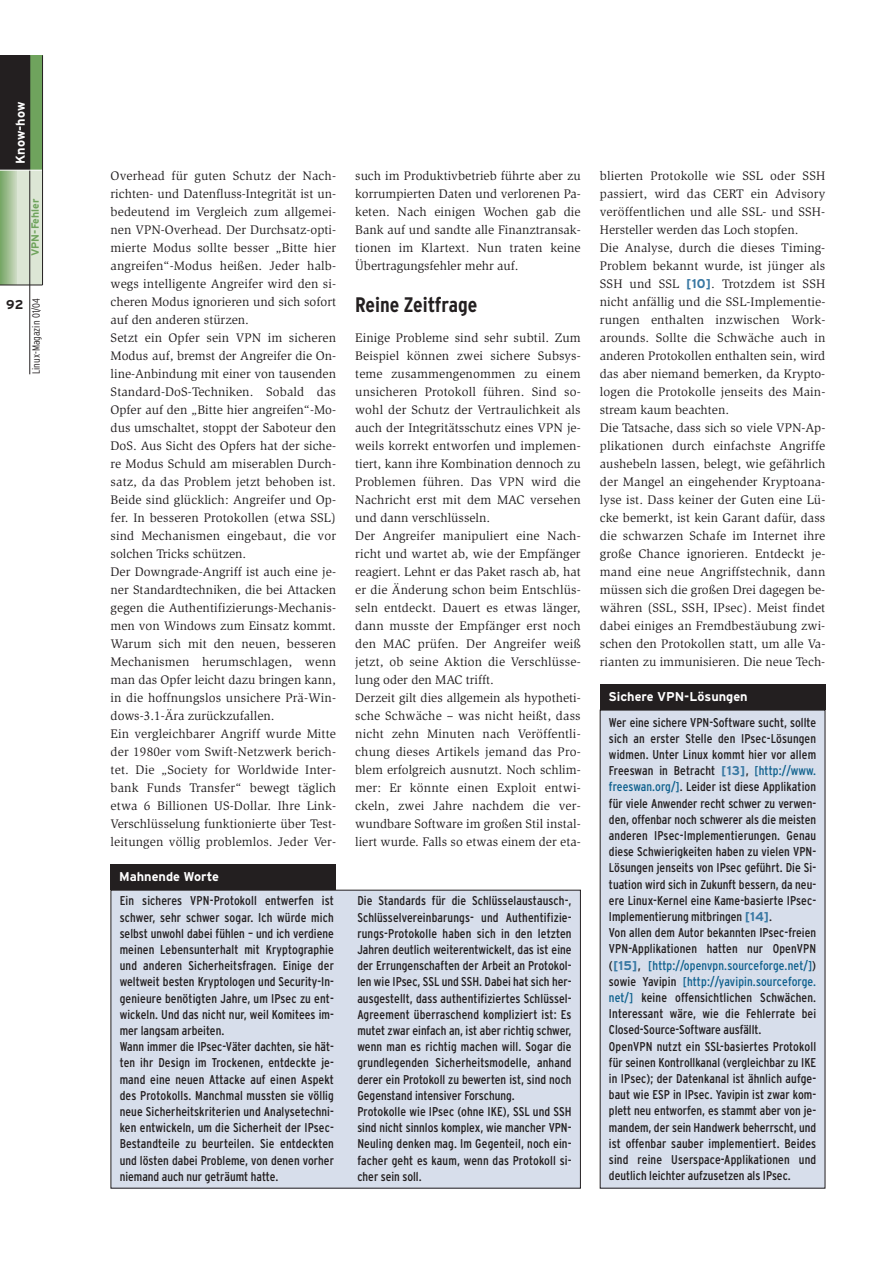
<style>
.page{position:relative;width:893px;height:1262px;background:#fff}
.page>*{position:absolute;margin:0;border:0;box-sizing:border-box;transform-origin:0 0}
.t1{font:700 condensed 21px "Interstate";color:#231f20}
.t2{font:12.75px/18px "Slimbach";letter-spacing:.01em;color:#231f20}
.t3{font:condensed 12.75px/16.2px "Interstate";letter-spacing:.005em;color:#231f20}
.t4{font:700 12.75px "Interstate";color:#fff}
.t5{font:700 12.75px "Interstate";color:#231f20}
.t6{font:300 condensed 10.5px "Interstate";color:#231f20}
.t7{font:700 10.5px "Interstate";color:#6fa35d}
.s1{font-family:"Interstate";font-weight:700;color:#3978a3}
.s2{font-weight:700;font-stretch:normal;color:#3978a3}
.s3{color:#0f618e}
</style>
<div class="page">
<div style="left:0;top:55px;width:43px;height:230px;background:#6fa35d"></div>
<div style="left:0;top:55px;width:30px;height:115px;background:#231f20"></div>
<svg style="left:0;top:171px;width:17px;height:114px;background:#a0be92"></svg>
<div style="left:17px;top:170px;width:26px;height:115px;background:#dce6d5"></div>
<hr style="left:30px;top:55px;width:1px;height:319px;background:#231f20">
<hr style="left:0;top:285px;width:43px;height:1px;background:#231f20">
<hr style="left:0;top:170px;width:43px;height:1px;background:#fff">
<hr style="left:42px;top:55px;width:1px;height:230px;background:#231f20">
<div style="left:111px;top:890px;width:469px;height:298px;background:#d7deeb"></div>
<div style="left:111px;top:864px;width:225px;height:26px;background:#231f20"></div>
<div style="left:600px;top:710px;width:225px;height:478px;background:#d7deeb"></div>
<div style="left:600px;top:684px;width:225px;height:26px;background:#231f20"></div>
<p class="t4" style="left:15px;top:164px;width:63px;rotate:-90deg">Know-how</p>
<p class="t7" style="left:31px;top:256px;width:59px;rotate:-90deg">VPN-Fehler</p>
<p class="t5" style="left:6px;top:300px;width:19px">92</p>
<p class="t6" style="left:32px;top:374px;width:77px;rotate:-90deg">Linux-Magazin 01/04</p>
<p class="t2" style="left:111px;top:168px;width:227px">Overhead für guten Schutz der Nach&shy;richten- und Datenfluss-Integrität ist un&shy;bedeutend im Vergleich zum allgemei&shy;nen VPN-Overhead. Der Durchsatz-opti&shy;mierte Modus sollte besser „Bitte hier angreifen“-Modus heißen. Jeder halb&shy;wegs intelligente Angreifer wird den si&shy;cheren Modus ignorieren und sich sofort auf den anderen stürzen.<br>Setzt ein Opfer sein VPN im sicheren Modus auf, bremst der Angreifer die On&shy;line-Anbindung mit einer von tausenden Standard-DoS-Techniken. Sobald das Opfer auf den „Bitte hier angreifen“-Mo&shy;dus umschaltet, stoppt der Saboteur den DoS. Aus Sicht des Opfers hat der siche&shy;re Modus Schuld am miserablen Durch&shy;satz, da das Problem jetzt behoben ist.<br>Beide sind glücklich: Angreifer und Op&shy;fer. In besseren Protokollen (etwa SSL) sind Mechanismen eingebaut, die vor solchen Tricks schützen.<br>Der Downgrade-Angriff ist auch eine je&shy;ner Standardtechniken, die bei Attacken gegen die Authentifizierungs-Mechanis&shy;men von Windows zum Einsatz kommt.<br>Warum sich mit den neuen, besseren Mechanismen herumschlagen, wenn man das Opfer leicht dazu bringen kann, in die hoffnungslos unsichere Prä-Win&shy;dows-3.1-Ära zurückzufallen.<br>Ein vergleichbarer Angriff wurde Mitte der 1980er vom Swift-Netzwerk berich&shy;tet. Die „Society for Worldwide Inter&shy;bank Funds Transfer“ bewegt täglich etwa 6 Billionen US-Dollar. Ihre Link-Verschlüsselung funktionierte über Test&shy;leitungen völlig problemlos. Jeder Ver-</p>
<p class="t2" style="left:355px;top:168px;width:227px;text-align:justify">such im Produktivbetrieb führte aber zu korrumpierten Daten und verlorenen Pa&shy;keten. Nach einigen Wochen gab die Bank auf und sandte alle Finanztransak&shy;tionen im Klartext. Nun traten keine Übertragungsfehler mehr auf.</p>
<h1 class="t1" style="left:355px;top:297px;width:124px">Reine Zeitfrage</h1>
<p class="t2" style="left:355px;top:330px;width:227px">Einige Probleme sind sehr subtil. Zum Beispiel können zwei sichere Subsys&shy;teme zusammengenommen zu einem unsicheren Protokoll führen. Sind so&shy;wohl der Schutz der Vertraulichkeit als auch der Integritätsschutz eines VPN je&shy;weils korrekt entworfen und implemen&shy;tiert, kann ihre Kombination dennoch zu Problemen führen. Das VPN wird die Nachricht erst mit dem MAC versehen und dann verschlüsseln.<br>Der Angreifer manipuliert eine Nach&shy;richt und wartet ab, wie der Empfänger reagiert. Lehnt er das Paket rasch ab, hat er die Änderung schon beim Entschlüs&shy;seln entdeckt. Dauert es etwas länger, dann musste der Empfänger erst noch den MAC prüfen. Der Angreifer weiß jetzt, ob seine Aktion die Verschlüsse&shy;lung oder den MAC trifft.<br>Derzeit gilt dies allgemein als hypotheti&shy;sche Schwäche – was nicht heißt, dass nicht zehn Minuten nach Veröffentli&shy;chung dieses Artikels jemand das Pro&shy;blem erfolgreich ausnutzt. Noch schlim&shy;mer: Er könnte einen Exploit entwi&shy;ckeln, zwei Jahre nachdem die ver&shy;wundbare Software im großen Stil instal&shy;liert wurde. Falls so etwas einem der eta-</p>
<p class="t4" style="left:119px;top:871px;width:101px">Mahnende Worte</p>
<p class="t3" style="left:120px;top:893px;width:216px">Ein sicheres VPN-Protokoll entwerfen ist schwer, sehr schwer sogar. Ich würde mich selbst unwohl dabei fühlen – und ich verdiene meinen Lebensunterhalt mit Kryptographie und anderen Sicherheitsfragen. Einige der weltweit besten Kryptologen und Security-In&shy;genieure benötigten Jahre, um IPsec zu ent&shy;wickeln. Und das nicht nur, weil Komitees im&shy;mer langsam arbeiten.<br>Wann immer die IPsec-Väter dachten, sie hät&shy;ten ihr Design im Trockenen, entdeckte je&shy;mand eine neuen Attacke auf einen Aspekt des Protokolls. Manchmal mussten sie völlig neue Sicherheitskriterien und Analysetechni&shy;ken entwickeln, um die Sicherheit der IPsec-Bestandteile zu beurteilen. Sie entdeckten und lösten dabei Probleme, von denen vorher niemand auch nur geträumt hatte.</p>
<p class="t3" style="left:357px;top:893px;width:216px">Die Standards für die Schlüsselaustausch-, Schlüsselvereinbarungs- und Authentifizie&shy;rungs-Protokolle haben sich in den letzten Jahren deutlich weiterentwickelt, das ist eine der Errungenschaften der Arbeit an Protokol&shy;len wie IPsec, SSL und SSH. Dabei hat sich her&shy;ausgestellt, dass authentifiziertes Schlüssel-Agreement überraschend kompliziert ist: Es mutet zwar einfach an, ist aber richtig schwer, wenn man es richtig machen will. Sogar die grundlegenden Sicherheitsmodelle, anhand derer ein Protokoll zu bewerten ist, sind noch Gegenstand intensiver Forschung.<br>Protokolle wie IPsec (ohne IKE), SSL und SSH sind nicht sinnlos komplex, wie mancher VPN-Neuling denken mag. Im Gegenteil, noch ein&shy;facher geht es kaum, wenn das Protokoll si&shy;cher sein soll.</p>
<p class="t2" style="left:600px;top:168px;width:227px">blierten Protokolle wie SSL oder SSH passiert, wird das CERT ein Advisory veröffentlichen und alle SSL- und SSH-Hersteller werden das Loch stopfen.<br>Die Analyse, durch die dieses Timing-Problem bekannt wurde, ist jünger als SSH und SSL <span class="s1">[10]</span>. Trotzdem ist SSH nicht anfällig und die SSL-Implementie&shy;rungen enthalten inzwischen Work&shy;arounds. Sollte die Schwäche auch in anderen Protokollen enthalten sein, wird das aber niemand bemerken, da Krypto&shy;logen die Protokolle jenseits des Main&shy;stream kaum beachten.<br>Die Tatsache, dass sich so viele VPN-Ap&shy;plikationen durch einfachste Angriffe aushebeln lassen, belegt, wie gefährlich der Mangel an eingehender Kryptoana&shy;lyse ist. Dass keiner der Guten eine Lü&shy;cke bemerkt, ist kein Garant dafür, dass die schwarzen Schafe im Internet ihre große Chance ignorieren. Entdeckt je&shy;mand eine neue Angriffstechnik, dann müssen sich die großen Drei dagegen be&shy;währen (SSL, SSH, IPsec). Meist findet dabei einiges an Fremdbestäubung zwi&shy;schen den Protokollen statt, um alle Va&shy;rianten zu immunisieren. Die neue Tech-</p>
<p class="t4" style="left:608px;top:691px;width:141px">Sichere VPN-Lösungen</p>
<p class="t3" style="left:609px;top:715px;width:209px">Wer eine sichere VPN-Software sucht, sollte sich an erster Stelle den IPsec-Lösungen widmen. Unter Linux kommt hier vor allem Freeswan in Betracht <span class="s2">[13]</span>, <span class="s3">[http://www. freeswan.org/]</span>. Leider ist diese Applikation für viele Anwender recht schwer zu verwen&shy;den, offenbar noch schwerer als die meisten anderen IPsec-Implementierungen. Genau diese Schwierigkeiten haben zu vielen VPN-Lösungen jenseits von IPsec geführt. Die Si&shy;tuation wird sich in Zukunft bessern, da neu&shy;ere Linux-Kernel eine Kame-basierte IPsec-Implementierung mitbringen <span class="s2">[14]</span>.<br>Von allen dem Autor bekannten IPsec-freien VPN-Applikationen hatten nur OpenVPN (<span class="s2">[15]</span>, <span class="s3">[http://openvpn.sourceforge.net/]</span>) sowie Yavipin <span class="s3">[http://yavipin.sourceforge. net/]</span> keine offensichtlichen Schwächen.<br>Interessant wäre, wie die Fehlerrate bei Closed-Source-Software ausfällt.<br>OpenVPN nutzt ein SSL-basiertes Protokoll für seinen Kontrollkanal (vergleichbar zu IKE in IPsec); der Datenkanal ist ähnlich aufge&shy;baut wie ESP in IPsec. Yavipin ist zwar kom&shy;plett neu entworfen, es stammt aber von je&shy;mandem, der sein Handwerk beherrscht, und ist offenbar sauber implementiert. Beides sind reine Userspace-Applikationen und deutlich leichter aufzusetzen als IPsec.</p>
</div>
